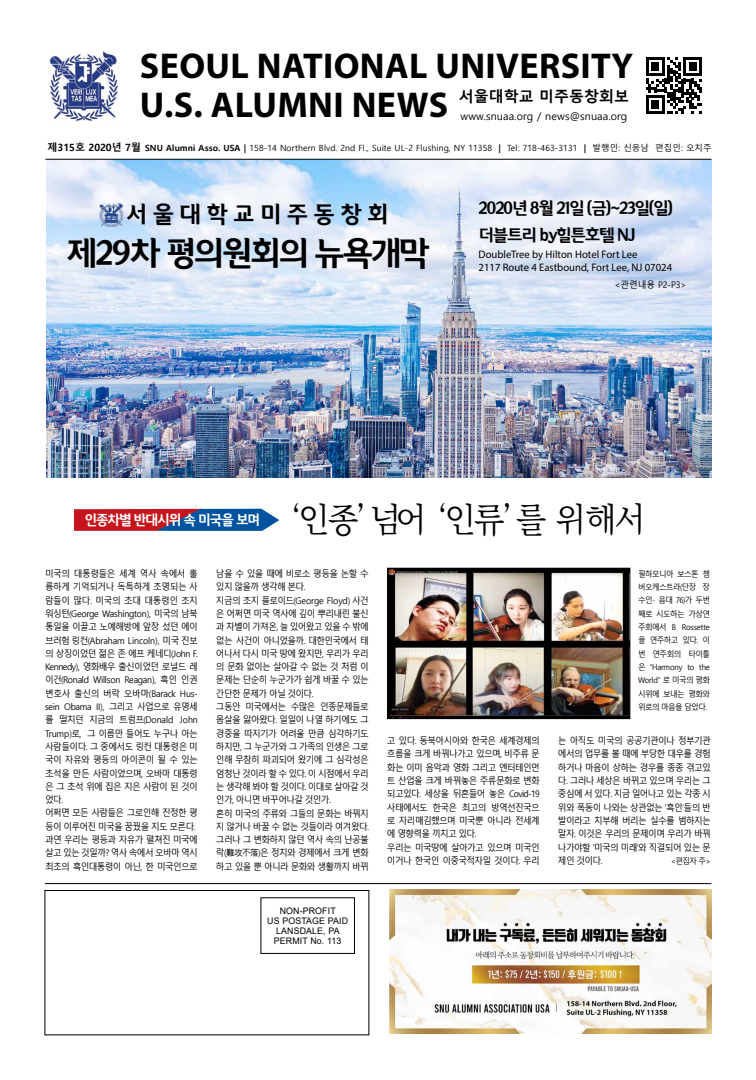
<style>
.page{position:relative;width:756px;height:1080px;background:#fff}
.page>*{position:absolute;margin:0;border:0;box-sizing:border-box;transform-origin:0 0}
.t1{font:700 36px/39px "Myriad Pro";letter-spacing:.01em;color:#000}
.t2{font:36px "Jeju Myeongjo";letter-spacing:-.075em;color:#000;scale:.95 1}
.t3{font:700 33.2px "Auction Gothic";letter-spacing:-.08em;color:#000}
.t4{font:700 23px "Auction Gothic";letter-spacing:.24em;color:#000}
.t5{font:700 16.7px/26.7px "Auction Gothic";letter-spacing:-.08em;color:#000}
.t6{font:700 15px "Malgun Gothic";color:#000}
.t7{font:700 14px "Auction Gothic";letter-spacing:-.075em;color:#fff;scale:.95 1}
.t8{font:700 12px "Malgun Gothic";color:#000}
.t9{font:10.9px/13.1px "Myriad Pro";color:#000}
.t10{font:10.6px "Malgun Gothic";letter-spacing:.01em;color:#000}
.t11{font:700 10px "Malgun Gothic";color:#000}
.t12{font:9.1px/13.3px "Malgun Gothic";letter-spacing:-.075em;color:#000;scale:.95 1}
.t13{font:9px/10px "Arial";letter-spacing:.015em;color:#000;text-align:center}
.t14{font:8.5px "Malgun Gothic";letter-spacing:.01em;color:#000}
.t15{font:8px/13.3px "Malgun Gothic";letter-spacing:-.075em;color:#000;text-align:justify;scale:.95 1}
.s1{font-weight:700}
.s2{font-family:"Jeju Myeongjo"}
</style>
<div class="page">
<img style="left:46px;top:160px;width:665px;height:318px">
<img style="left:100px;top:202px;width:24px;height:24px">
<img style="left:389px;top:889px;width:322px;height:144px">
<div style="left:45px;top:890px;width:324px;height:145px;border:1px solid #000"></div>
<hr style="left:45px;top:159px;width:666px;height:1px;background:#000">
<img style="left:48px;top:51px;width:71px;height:70px">
<svg style="left:646px;top:57px;width:56px;height:57px"></svg>
<hr style="left:45px;top:883px;width:666px;height:1px;background:#000">
<div style="left:261px;top:898px;width:94px;height:56px;border:1px solid #000"></div>
<svg style="left:74px;top:509px;width:205px;height:22px;background:#6f3c62"></svg>
<img style="left:389px;top:570px;width:239px;height:147px">
<div style="left:387px;top:568px;width:243px;height:151px;border:1px solid #000"></div>
<h3 class="t8" style="left:322px;top:44px;width:114px">서울대 미주동창회보</h3>
<h1 class="t1" style="left:140px;top:47px;width:495px">SEOUL NATIONAL UNIVERSITY<br>U.S. ALUMNI NEWS</h1>
<h3 class="t6" style="left:459px;top:88px;width:172px">서울대학교 미주동창회보</h3>
<p class="t10" style="left:461px;top:110px;width:168px">www.snuaa.org / news@snuaa.org</p>
<p class="t14" style="left:145px;top:144px;width:568px"><span class="s1">SNU Alumni Asso. USA |</span> 158-14 Northern Blvd. 2nd Fl., Suite UL-2 Flushing, NY 11358 <span class="s1">|</span> Tel: 718-463-3131 <span class="s1">|</span> 발행인: 신응남 편집인: 오치주</p>
<p class="t11" style="left:48px;top:141px;width:95px">제315호 2020년 7월</p>
<h3 class="t4" style="left:126px;top:203px;width:264px">서울대학교미주동창회</h3>
<h2 class="t3" style="left:66px;top:236px;width:365px">제29차 평의원회의 뉴욕개막</h2>
<h3 class="t5" style="left:479px;top:195px;width:196px">2020년 8월 21일 (금)~23일(일) 더블트리 by힐튼호텔 NJ</h3>
<p class="t9" style="left:479px;top:247px;width:195px">DoubleTree by Hilton Hotel Fort Lee<br>2117 Route 4 Eastbound, Fort Lee, NJ 07024</p>
<p class="t12" style="left:615px;top:279px;width:77px">&lt;관련내용 P2-P3&gt;</p>
<h3 class="t7" style="left:84px;top:513px;width:187px">인종차별 반대시위 속 미국을 보며</h3>
<h1 class="t2" style="left:285px;top:502px;width:381px">‘인종’넘어 ‘인류’를 위해서</h1>
<p class="t15" style="left:638px;top:567px;width:77px">필하모니아 보스톤 챔 버오케스트라(단장 장 수인<span class="s2">·</span> 음대 76)가 두번 째로 시도하는 가상연 주회에서 B Rossette 을 연주하고 있다. 이 번 연주회의 타이틀 은 “Harmony to the World” 로 미국의 평화 시위에 보내는 평화와 위로의 마음을 담았다.</p>
<p class="t12" style="left:45px;top:567px;width:163px">미국의 대통령들은 세계 역사 속에서 훌 륭하게 기억되거나 독특하게 조명되는 사 람들이 많다. 미국의 초대 대통령인 조지 워싱턴(George Washington), 미국의 남북 통일을 이끌고 노예해방에 앞장 섰던 에이 브러험 링컨(Abraham Lincoln), 미국 진보 의 상징이었던 젊은 존 에프 케네디(John F.<br>Kennedy), 영화배우 출신이었던 로널드 레 이건(Ronald Willson Reagan), 흑인 인권 변호사 출신의 버락 오바마(Barack Hus&shy;sein Obama II), 그리고 사업으로 유명세 를 떨치던 지금의 트럼프(Donald John<br>Trump)로, 그 이름만 들어도 누구나 아는 사람들이다. 그 중에서도 링컨 대통령은 미 국이 자유와 평등의 아이콘이 될 수 있는 초석을 만든 사람이었으며, 오바마 대통령 은 그 초석 위에 집은 지은 사람이 된 것이 었다.<br>어쩌면 모든 사람들은 그로인해 진정한 평 등이 이루어진 미국을 꿈꿨을 지도 모른다. 과연 우리는 평등과 자유가 펼쳐진 미국에 살고 있는 것일까? 역사 속에서 오바마 역시 최초의 흑인대통령이 아닌, 한 미국인으로</p>
<p class="t12" style="left:216px;top:567px;width:163px">남을 수 있을 때에 비로소 평등을 논할 수 있지 않을까 생각해 본다.<br>지금의 조지 플로이드(George Floyd) 사건 은 어쩌면 미국 역사에 깊이 뿌리내린 불신 과 차별이 가져온, 늘 있어왔고 있을 수 밖에 없는 사건이 아니었을까. 대한민국에서 태 어나서 다시 미국 땅에 왔지만, 우리가 우리 의 문화 없이는 살아갈 수 없는 것 처럼 이 문제는 단순히 누군가가 쉽게 바꿀 수 있는 간단한 문제가 아닐 것이다.<br>그동안 미국에서는 수많은 인종문제들로 몸살을 앓아왔다. 일일이 나열 하기에도 그 경중을 따지기가 어려울 만큼 심각하기도 하지만, 그 누군가와 그 가족의 인생은 그로 인해 무참히 파괴되어 왔기에 그 심각성은 엄청난 것이라 할 수 있다. 이 시점에서 우리 는 생각해 봐야 할 것이다. 이대로 살아갈 것 인가, 아니면 바꾸어나갈 것인가.<br>흔히 미국의 주류와 그들의 문화는 바꿔지 지 않거나 바꿀 수 없는 것들이라 여겨왔다. 그러나 그 변화하지 않던 역사 속의 난공불 락(難攻不落)은 정치와 경제에서 크게 변화 하고 있을 뿐 아니라 문화와 생활까지 바뀌</p>
<p class="t12" style="left:387px;top:734px;width:163px">고 있다. 동북아시아와 한국은 세계경제의 흐름을 크게 바꿔나가고 있으며, 비주류 문 화는 이미 음악과 영화 그리고 엔터테인먼 트 산업을 크게 바꿔놓은 주류문화로 변화 되고있다. 세상을 뒤흔들어 놓은 Covid-19 사태에서도 한국은 최고의 방역선진국으 로 자리매김했으며 미국뿐 아니라 전세계 에 영향력을 끼치고 있다.<br>우리는 미국땅에 살아가고 있으며 미국인 이거나 한국인 이중국적자일 것이다. 우리</p>
<p class="t12" style="left:558px;top:734px;width:163px;text-align:justify">는 아직도 미국의 공공기관이나 정부기관 에서의 업무를 볼 때에 부당한 대우를 경험 하거나 마음이 상하는 경우를 종종 겪고있 다. 그러나 세상은 바뀌고 있으며 우리는 그 중심에 서 있다. 지금 일어나고 있는 각종 시 위와 폭동이 나와는 상관없는 ‘흑인’들의 반 발이라고 치부해 버리는 실수를 범하지는 말자. 이것은 우리의 문제이며 우리가 바꿔 나가야할 ‘미국의 미래’와 직결되어 있는 문 제인 것이다.</p>
<p class="t15" style="left:671px;top:854px;width:44px">&lt;편집자 주&gt;</p>
<p class="t13" style="left:267px;top:906px;width:82px">NON-PROFIT<br>US POSTAGE PAID<br>LANSDALE, PA<br>PERMIT No. 113</p>
</div>
